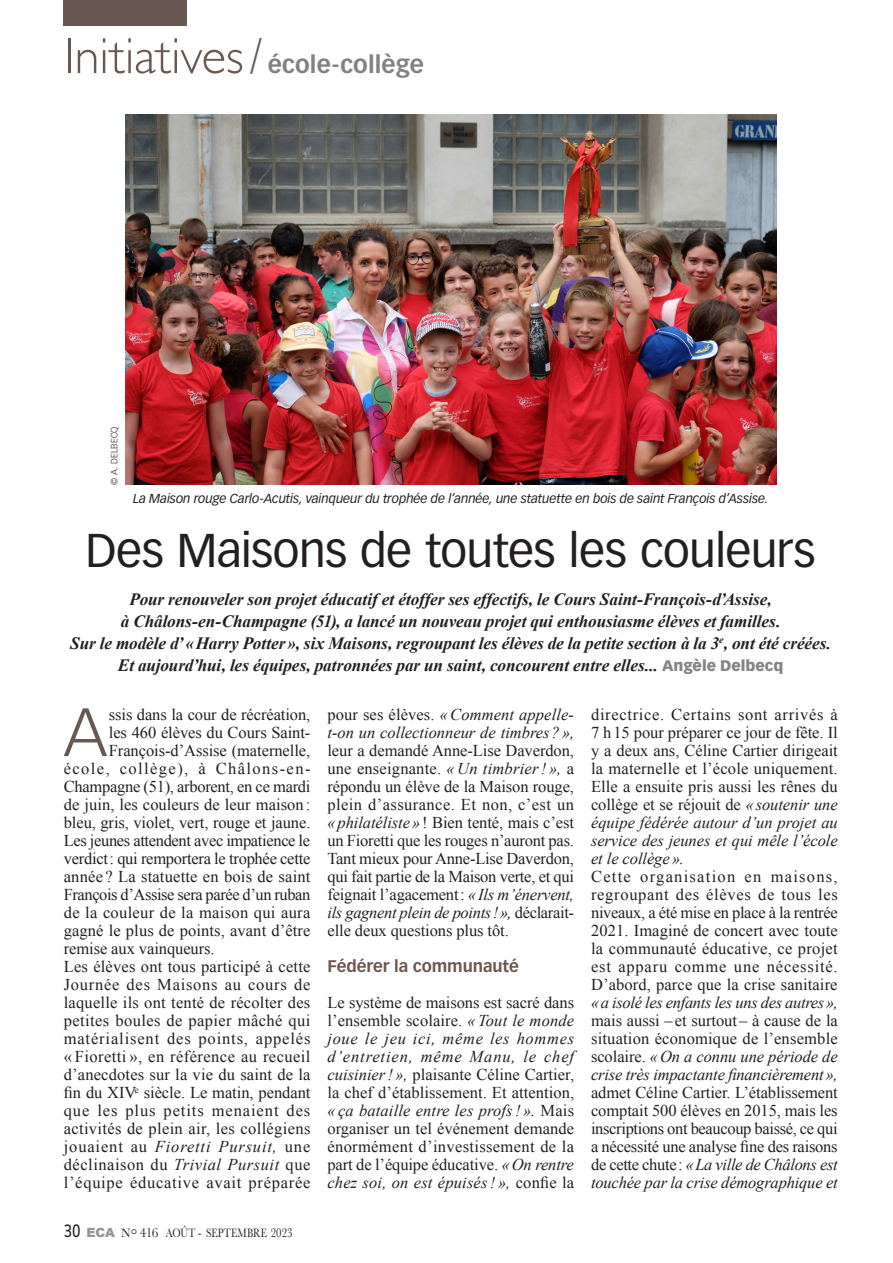
<style>
.page{position:relative;width:893px;height:1263px;background:#fff}
.page>*{position:absolute;margin:0;border:0;box-sizing:border-box;transform-origin:0 0}
.t1{font:300 67.05px "Vectora LT Pro";color:#695851}
.t2{font:46.5px "Vectora LT Pro";letter-spacing:-.015em;color:#231f20}
.t3{font:700 24px "Vectora LT Pro";letter-spacing:.005em;color:#808285}
.t4{font:italic 700 17.25px/21.8px "Times New Roman";letter-spacing:-.005em;color:#231f20;text-align:center}
.t5{font:16.5px/18px "Times New Roman";letter-spacing:.005em;color:#231f20;text-align:justify}
.t6{font:16.5px "Times New Roman";letter-spacing:-.015em;color:#231f20}
.t7{font:16.5px "Times New Roman";letter-spacing:.025em;color:#231f20}
.t8{font:16.5px "Times New Roman";letter-spacing:.045em;color:#231f20}
.t9{font:16.5px "Times New Roman";letter-spacing:-.02em;color:#231f20}
.t10{font:16.5px "Times New Roman";letter-spacing:-.025em;color:#231f20}
.t11{font:16.5px "Times New Roman";letter-spacing:.05em;color:#231f20}
.t12{font:16.5px "Times New Roman";letter-spacing:.03em;color:#231f20}
.t13{font:italic 16.5px "Times New Roman";letter-spacing:.05em;color:#231f20}
.t14{font:16.5px "Times New Roman";letter-spacing:.085em;color:#231f20}
.t15{font:16.5px "Times New Roman";letter-spacing:.055em;color:#231f20}
.t16{font:italic 12.75px "Vectora LT Pro";letter-spacing:-.005em;color:#231f20}
.t17{font:12.6px "Baskerville";letter-spacing:.015em;color:#231f20}
.t18{font:300 9px "Vectora LT Pro";letter-spacing:.02em;color:#231f20}
.s1{font-family:"Gill Sans";font-weight:300;font-size:51px;color:#695851}
.s2{font-family:"Vectora LT Pro";font-weight:900;font-style:normal;font-size:15px;color:#868384}
.s3{font-style:normal}
.s4{font-style:italic}
.s5{font-family:"Facit";font-size:18px}
.s6{font-family:"Arial";font-weight:900;color:#939598}
.s7{font-size:16.5px}
.s8{font-size:13.5px}
.s9{font-family:"Vectora LT Pro";font-weight:700;color:#6d564f}
</style>
<div class="page">
<div style="left:64px;top:0;width:123px;height:26px;background:#695851"></div>
<img style="left:125px;top:115px;width:651px;height:370px">
<p class="t3" style="left:64px;top:50px;width:362px"><span class="s1">Initiatives/</span> école-collège</p>
<p class="t18" style="left:109px;top:485px;width:60px;rotate:-90deg">© A. DELBECQ</p>
<p class="t16" style="left:133px;top:491px;width:637px">La Maison rouge Carlo-Acutis, vainqueur du trophée de l’année, une statuette en bois de saint François d’Assise.</p>
<p class="t2" style="left:86px;top:522px;width:732px">Des Maisons de toutes les couleurs</p>
<p class="t4" style="left:70px;top:588px;width:762px">Pour renouveler son projet éducatif et étoffer ses effectifs, le Cours Saint-François-d’Assise,<br>à Châlons-en-Champagne (51), a lancé un nouveau projet qui enthousiasme élèves et familles.<br>Sur le modèle d’ « Harry Potter », six Maisons, regroupant les élèves de la petite section à la 3<sup>e</sup>, ont été créées.<br>Et aujourd’hui, les équipes, patronnées par un saint, concourent entre elles... <span class="s2">Angèle Delbecq</span></p>
<p class="t1" style="left:64px;top:692px;width:45px">A</p>
<p class="t5" style="left:109px;top:705px;width:203px">ssis dans la cour de récréation,</p>
<p class="t5" style="left:109px;top:723px;width:203px">les 460 élèves du Cours Saint-</p>
<p class="t5" style="left:109px;top:741px;width:203px">François-d’Assise (maternelle,</p>
<p class="t14" style="left:64px;top:757px;width:248px">école, collège), à Châlons-en-</p>
<p class="t6" style="left:64px;top:775px;width:248px">Champagne (51), arborent, en ce mardi</p>
<p class="t5" style="left:64px;top:795px;width:248px">de juin, les couleurs de leur maison :</p>
<p class="t5" style="left:64px;top:813px;width:248px">bleu, gris, violet, vert, rouge et jaune.</p>
<p class="t9" style="left:64px;top:829px;width:248px">Les jeunes attendent avec impatience le</p>
<p class="t6" style="left:64px;top:847px;width:248px">verdict : qui remportera le trophée cette</p>
<p class="t5" style="left:64px;top:867px;width:248px">année ? La statuette en bois de saint</p>
<p class="t10" style="left:64px;top:883px;width:248px">François d’Assise sera parée d’un ruban</p>
<p class="t5" style="left:64px;top:903px;width:248px">de la couleur de la maison qui aura</p>
<p class="t5" style="left:64px;top:921px;width:248px">gagné le plus de points, avant d’être</p>
<p class="t5" style="left:64px;top:939px;width:152px">remise aux vainqueurs.</p>
<p class="t5" style="left:64px;top:957px;width:248px">Les élèves ont tous participé à cette</p>
<p class="t8" style="left:64px;top:973px;width:248px">Journée des Maisons au cours de</p>
<p class="t5" style="left:64px;top:993px;width:248px">laquelle ils ont tenté de récolter des</p>
<p class="t7" style="left:64px;top:1009px;width:248px">petites boules de papier mâché qui</p>
<p class="t11" style="left:64px;top:1027px;width:248px">matérialisent des points, appelés</p>
<p class="t7" style="left:64px;top:1045px;width:248px">« Fioretti », en référence au recueil</p>
<p class="t5" style="left:64px;top:1065px;width:248px">d’anecdotes sur la vie du saint de la</p>
<p class="t5" style="left:64px;top:1083px;width:248px">fin du XIV<sup>e</sup> siècle. Le matin, pendant</p>
<p class="t15" style="left:64px;top:1099px;width:248px">que les plus petits menaient des</p>
<p class="t5" style="left:64px;top:1119px;width:248px">activités de plein air, les collégiens</p>
<p class="t13" style="left:64px;top:1135px;width:248px"><span class="s3">jouaient au</span> Fioretti Pursuit, <span class="s3">une</span></p>
<p class="t12" style="left:64px;top:1153px;width:248px">déclinaison du <span class="s4">Trivial Pursuit</span> que</p>
<p class="t8" style="left:64px;top:1171px;width:248px">l’équipe éducative avait préparée</p>
<p class="t17" style="left:64px;top:1224px;width:230px"><span class="s5">30</span> <span class="s6">ECA</span> N<span class="s7">°</span> <span class="s8">416</span> AOÛT <span class="s8">-</span> SEPTEMBRE <span class="s8">2023</span></p>
<p class="t5" style="left:327px;top:705px;width:248px">pour ses élèves. <span class="s4">« Comment appelle&shy;t-on un collectionneur de timbres ? », </span>leur a demandé Anne-Lise Daverdon, une enseignante. <span class="s4">« Un timbrier ! »,</span> a répondu un élève de la Maison rouge, plein d’assurance. Et non, c’est un <span class="s4">« philatéliste »</span> ! Bien tenté, mais c’est un Fioretti que les rouges n’auront pas.<br>Tant mieux pour Anne-Lise Daverdon, qui fait partie de la Maison verte, et qui feignait l’agacement : <span class="s4">« Ils m’énervent, ils gagnent plein de points ! »,</span> déclarait&shy;elle deux questions plus tôt.</p>
<p class="t5" style="left:327px;top:948px;width:248px;line-height:36px"><span class="s9">Fédérer la communauté<br></span>Le système de maisons est sacré dans</p>
<p class="t5" style="left:327px;top:1011px;width:248px">l’ensemble scolaire. <span class="s4">« Tout le monde joue le jeu ici, même les hommes d’entretien, même Manu, le chef cuisinier ! »,</span> plaisante Céline Cartier, la chef d’établissement. Et attention, <span class="s4">« ça bataille entre les profs ! ».</span> Mais organiser un tel événement demande énormément d’investissement de la part de l’équipe éducative. <span class="s4">« On rentre chez soi, on est épuisés ! »,</span> confie la</p>
<p class="t5" style="left:591px;top:705px;width:248px;text-align:left">directrice. Certains sont arrivés à 7 h 15 pour préparer ce jour de fête. Il y a deux ans, Céline Cartier dirigeait la maternelle et l’école uniquement.<br>Elle a ensuite pris aussi les rênes du collège et se réjouit de <span class="s4">« soutenir une équipe fédérée autour d’un projet au service des jeunes et qui mêle l’école et le collège ».<br></span>Cette organisation en maisons, regroupant des élèves de tous les niveaux, a été mise en place à la rentrée 2021. Imaginé de concert avec toute la communauté éducative, ce projet est apparu comme une nécessité.<br>D’abord, parce que la crise sanitaire <span class="s4">« a isolé les enfants les uns des autres », </span>mais aussi – et surtout – à cause de la situation économique de l’ensemble scolaire. <span class="s4">« On a connu une période de crise très impactante financièrement », </span>admet Céline Cartier. L’établissement comptait 500 élèves en 2015, mais les inscriptions ont beaucoup baissé, ce qui a nécessité une analyse fine des raisons de cette chute : <span class="s4">« La ville de Châlons est touchée par la crise démographique et</span></p>
</div>
